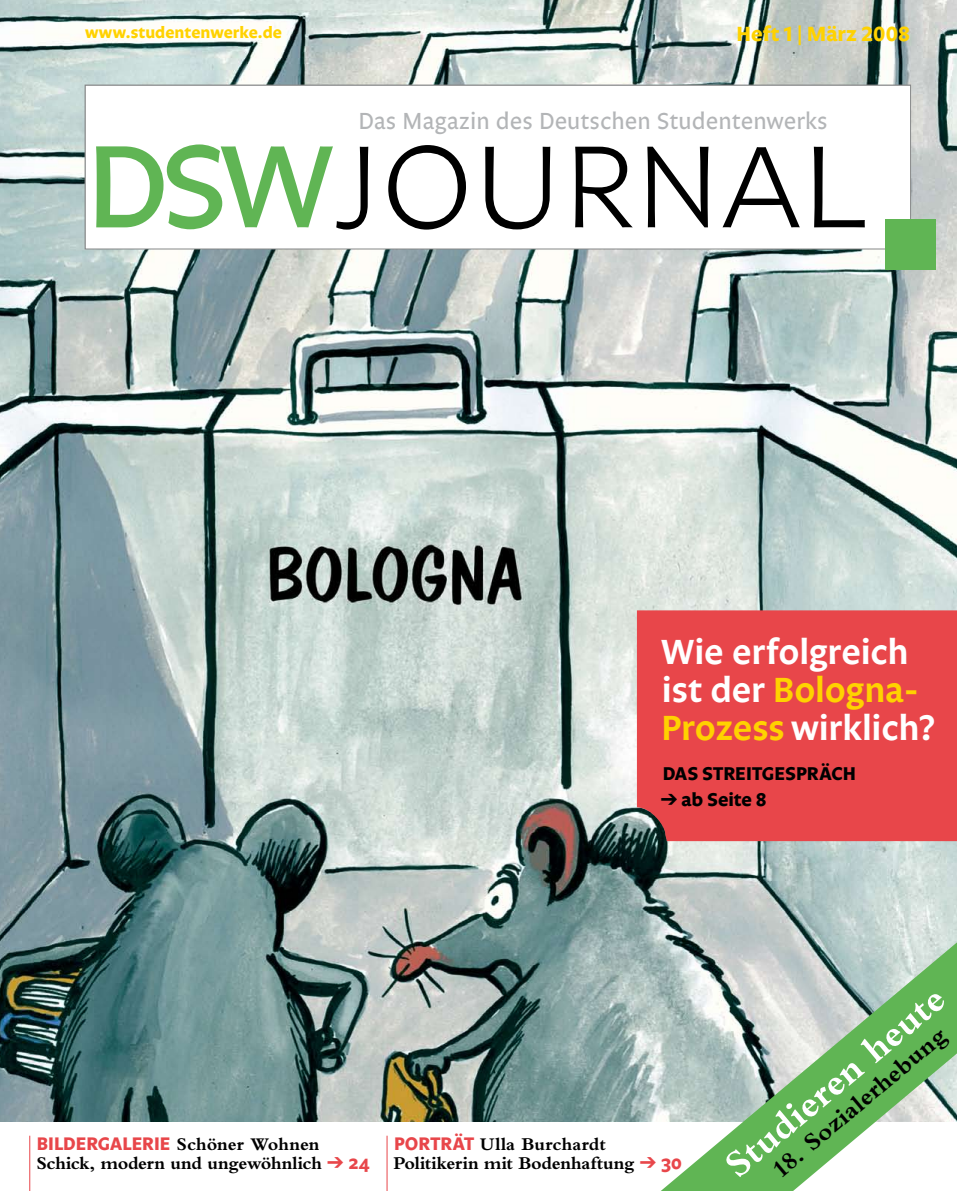
<style>
.page{position:relative;width:957px;height:1191px;background:#fff}
.page>*{position:absolute;margin:0;border:0;box-sizing:border-box;transform-origin:0 0}
.t1{font:300 149.1px "Legato SC";color:#000}
.t2{font:700 39px "Bembo";color:#fff}
.t3{font:600 36px/37.5px "Legato";letter-spacing:-.005em;color:#fff}
.t4{font:700 25.5px "Bembo";color:#000}
.t5{font:24px "Legato";color:#b3b5b7}
.t6{font:700 21px "Legato";letter-spacing:.005em;color:#ffd200}
.t7{font:700 18.9px "Legato";letter-spacing:.005em;color:#000}
.t8{font:700 18.6px/19.5px "Bembo";letter-spacing:-.01em;color:#000}
.t9{font:700 18.6px "Legato";letter-spacing:.005em;color:#e8464a}
.t10{font:700 16.5px "Legato";letter-spacing:.005em;color:#ffd200}
.s1{font-family:"Legato LF"}
.s2{font-weight:400;color:#60b554}
.s3{color:#ffd200}
.s4{font-family:"Bembo";color:#000}
.s5{color:#e8464a}
.s6{font-family:"Legato";color:#e8464a}
</style>
<div class="page">
<img style="left:0;top:0;width:957px;height:1122px">
<svg style="left:85px;top:85px;width:826px;height:165px"></svg>
<div style="left:885px;top:220px;width:50px;height:50px;background:#60b554"></div>
<hr style="left:29px;top:1135px;width:1px;height:56px;background:#e8464a">
<hr style="left:387px;top:1135px;width:1px;height:56px;background:#e8464a">
<svg style="left:661px;top:942px;width:296px;height:249px"></svg>
<div style="left:637px;top:610px;width:320px;height:231px;background:#e8464a"></div>
<p class="t10" style="left:85px;top:22px;width:198px">www.studentenwerke.de</p>
<p class="t6" style="left:736px;top:22px;width:175px">Heft <span class="s1">1</span> | März <span class="s1">2008</span></p>
<p class="t5" style="left:358px;top:107px;width:471px">Das Magazin des Deutschen Studentenwerks</p>
<h1 class="t1" style="left:85px;top:90px;width:788px"><span class="s2">dsw</span>journal</h1>
<h3 class="t3" style="left:661px;top:635px;width:276px">Wie erfolgreich ist der <span class="s3">Bologna-<br>Prozess</span> wirklich?</h3>
<p class="t7" style="left:662px;top:762px;width:192px">Das Streitgespräch</p>
<p class="t7" style="left:661px;top:788px;width:108px">➔ ab Seite 8</p>
<p class="t9" style="left:37px;top:1132px;width:284px">Bildergalerie <span class="s4">Schöner Wohnen</span></p>
<p class="t8" style="left:36px;top:1153px;width:335px">Schick, modern und ungewöhnlich <span class="s5">➔</span> <span class="s6">24</span></p>
<p class="t8" style="left:393px;top:1134px;width:290px"><span class="s6">Porträt</span> Ulla Burchardt<br>Politikerin mit Bodenhaftung <span class="s5">➔</span> <span class="s6">30</span></p>
<h2 class="t2" style="left:716px;top:1153px;width:276px;rotate:-40deg">Studieren heute</h2>
<h3 class="t4" style="left:766px;top:1161px;width:220px;rotate:-40deg">18. Sozialerhebung</h3>
</div>
